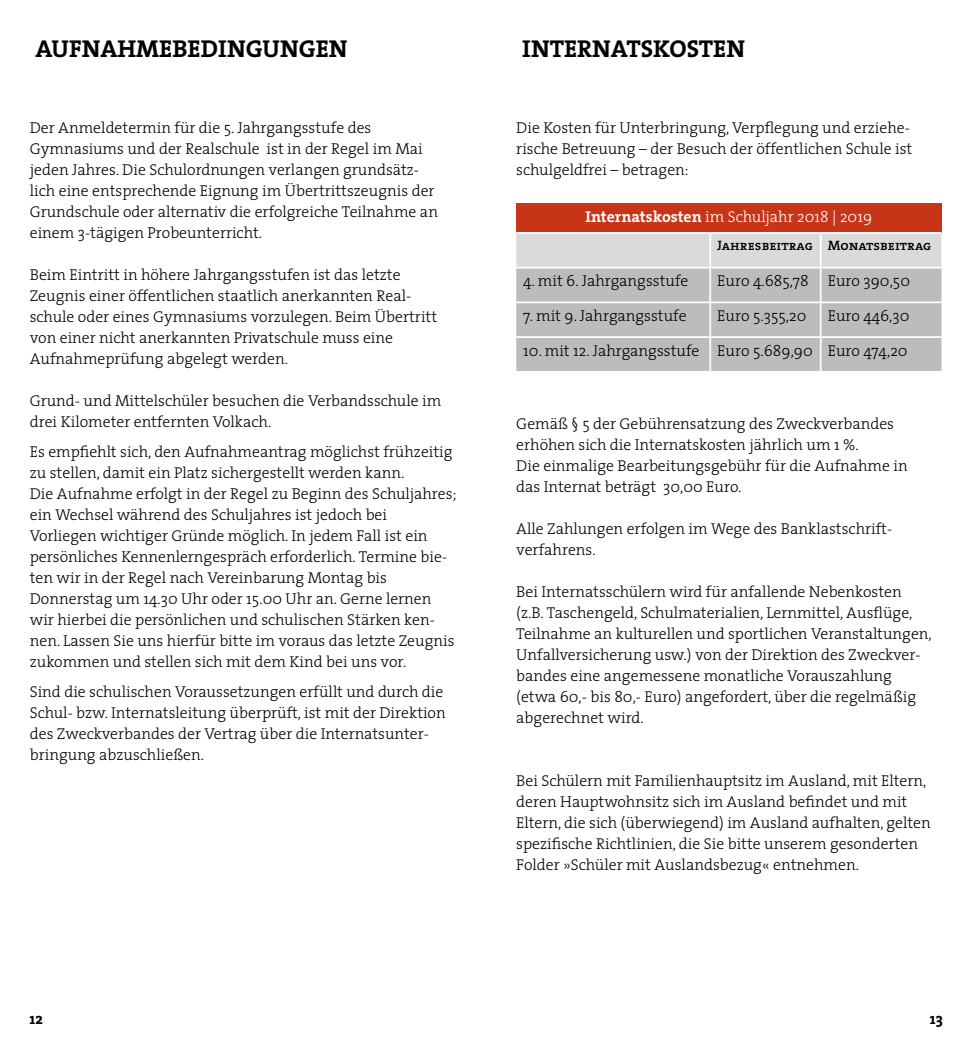
<style>
.page{position:relative;width:973px;height:1042px;background:#fff}
.page>*{position:absolute;margin:0;border:0;box-sizing:border-box;transform-origin:0 0}
.t1{font:700 24.5px "The Serif";color:#000}
.t2{font:300 15.75px/21px "The Serif";color:#000}
.t3{font:300 15.75px "The Serif";color:#fff}
.t4{font:700 15.75px "The Serif";color:#000}
.t5{font:13.65px "The Serif Semi Bold Caps";color:#000}
.s1{font-weight:700}
</style>
<div class="page">
<div style="left:516px;top:203px;width:425px;height:30px;background:#c73518"></div>
<div style="left:516px;top:234px;width:425px;height:33px;background:#dadada"></div>
<div style="left:516px;top:268px;width:425px;height:103px;background:#bbbcbd"></div>
<hr style="left:516px;top:232px;width:194px;height:2px;background:#fff">
<hr style="left:710px;top:232px;width:110px;height:2px;background:#fff">
<hr style="left:709px;top:234px;width:2px;height:33px;background:#fff">
<hr style="left:820px;top:232px;width:121px;height:2px;background:#fff">
<hr style="left:819px;top:234px;width:2px;height:33px;background:#fff">
<hr style="left:709px;top:268px;width:2px;height:33px;background:#fff">
<hr style="left:819px;top:268px;width:2px;height:33px;background:#fff">
<hr style="left:516px;top:301px;width:194px;height:2px;background:#fff">
<hr style="left:710px;top:301px;width:110px;height:2px;background:#fff">
<hr style="left:709px;top:303px;width:2px;height:33px;background:#fff">
<hr style="left:820px;top:301px;width:121px;height:2px;background:#fff">
<hr style="left:819px;top:303px;width:2px;height:33px;background:#fff">
<hr style="left:516px;top:336px;width:194px;height:2px;background:#fff">
<hr style="left:710px;top:336px;width:110px;height:2px;background:#fff">
<hr style="left:709px;top:338px;width:2px;height:33px;background:#fff">
<hr style="left:820px;top:336px;width:121px;height:2px;background:#fff">
<hr style="left:819px;top:338px;width:2px;height:33px;background:#fff">
<h1 class="t1" style="left:36px;top:29px;width:313px">AUFNAHMEBEDINGUNGEN</h1>
<h1 class="t1" style="left:522px;top:29px;width:224px">INTERNATSKOSTEN</h1>
<p class="t2" style="left:30px;top:117px;width:409px">Der Anmeldetermin für die 5. Jahrgangsstufe des Gymnasiums und der Realschule ist in der Regel im Mai jeden Jahres. Die Schulordnungen verlangen grundsätz&shy;lich eine entsprechende Eignung im Übertrittszeugnis der Grundschule oder alternativ die erfolgreiche Teilnahme an einem 3-tägigen Probeunterricht.</p>
<p class="t2" style="left:30px;top:264px;width:409px">Beim Eintritt in höhere Jahrgangsstufen ist das letzte Zeugnis einer öffentlichen staatlich anerkannten Real&shy;schule oder eines Gymnasiums vorzulegen. Beim Übertritt von einer nicht anerkannten Privatschule muss eine Aufnahmeprüfung abgelegt werden.</p>
<p class="t2" style="left:30px;top:390px;width:413px">Grund- und Mittelschüler besuchen die Verbandsschule im drei Kilometer entfernten Volkach.</p>
<p class="t2" style="left:30px;top:440px;width:428px">Es empfiehlt sich, den Aufnahmeantrag möglichst frühzeitig zu stellen, damit ein Platz sichergestellt werden kann.<br>Die Aufnahme erfolgt in der Regel zu Beginn des Schuljahres; ein Wechsel während des Schuljahres ist jedoch bei Vorliegen wichtiger Gründe möglich. In jedem Fall ist ein persönliches Kennenlerngespräch erforderlich. Termine bie&shy;ten wir in der Regel nach Vereinbarung Montag bis Donnerstag um 14.30 Uhr oder 15.00 Uhr an. Gerne lernen wir hierbei die persönlichen und schulischen Stärken ken&shy;nen. Lassen Sie uns hierfür bitte im voraus das letzte Zeugnis zukommen und stellen sich mit dem Kind bei uns vor.</p>
<p class="t2" style="left:30px;top:680px;width:417px">Sind die schulischen Voraussetzungen erfüllt und durch die Schul- bzw. Internatsleitung überprüft, ist mit der Direktion des Zweckverbandes der Vertrag über die Internatsunter&shy;bringung abzuschließen.</p>
<p class="t2" style="left:516px;top:117px;width:397px">Die Kosten für Unterbringung, Verpflegung und erziehe&shy;rische Betreuung – der Besuch der öffentlichen Schule ist schulgeldfrei – betragen:</p>
<p class="t3" style="left:585px;top:203px;width:288px"><span class="s1">Internatskosten</span> im Schuljahr 2018 | 2019</p>
<p class="t5" style="left:717px;top:234px;width:215px">Jahresbeitrag Monatsbeitrag</p>
<p class="t2" style="left:523px;top:270px;width:167px">4. mit 6. Jahrgangsstufe</p>
<p class="t2" style="left:717px;top:270px;width:194px">Euro 4.685,78 Euro 390,50</p>
<p class="t2" style="left:523px;top:305px;width:165px">7. mit 9. Jahrgangsstufe</p>
<p class="t2" style="left:717px;top:305px;width:91px">Euro 5.355,20</p>
<p class="t2" style="left:827px;top:305px;width:83px">Euro 446,30</p>
<p class="t2" style="left:523px;top:339px;width:386px">10. mit 12. Jahrgangsstufe Euro 5.689,90 Euro 474,20</p>
<p class="t2" style="left:516px;top:412px;width:393px">Gemäß § 5 der Gebührensatzung des Zweckverbandes erhöhen sich die Internatskosten jährlich um 1 %.<br>Die einmalige Bearbeitungsgebühr für die Aufnahme in das Internat beträgt 30,00 Euro.</p>
<p class="t2" style="left:516px;top:517px;width:377px">Alle Zahlungen erfolgen im Wege des Banklastschrift&shy;verfahrens.</p>
<p class="t2" style="left:516px;top:580px;width:417px">Bei Internatsschülern wird für anfallende Nebenkosten (z.B. Taschengeld, Schulmaterialien, Lernmittel, Ausflüge, Teilnahme an kulturellen und sportlichen Veranstaltungen, Unfallversicherung usw.) von der Direktion des Zweckver&shy;bandes eine angemessene monatliche Vorauszahlung (etwa 60,- bis 80,- Euro) angefordert, über die regelmäßig abgerechnet wird.</p>
<p class="t2" style="left:516px;top:769px;width:416px">Bei Schülern mit Familienhauptsitz im Ausland, mit Eltern, deren Hauptwohnsitz sich im Ausland befindet und mit Eltern, die sich (überwiegend) im Ausland aufhalten, gelten spezifische Richtlinien, die Sie bitte unserem gesonderten Folder »Schüler mit Auslandsbezug« entnehmen.</p>
<p class="t4" style="left:29px;top:1005px;width:15px">12</p>
<p class="t4" style="left:929px;top:1005px;width:15px">13</p>
</div>
